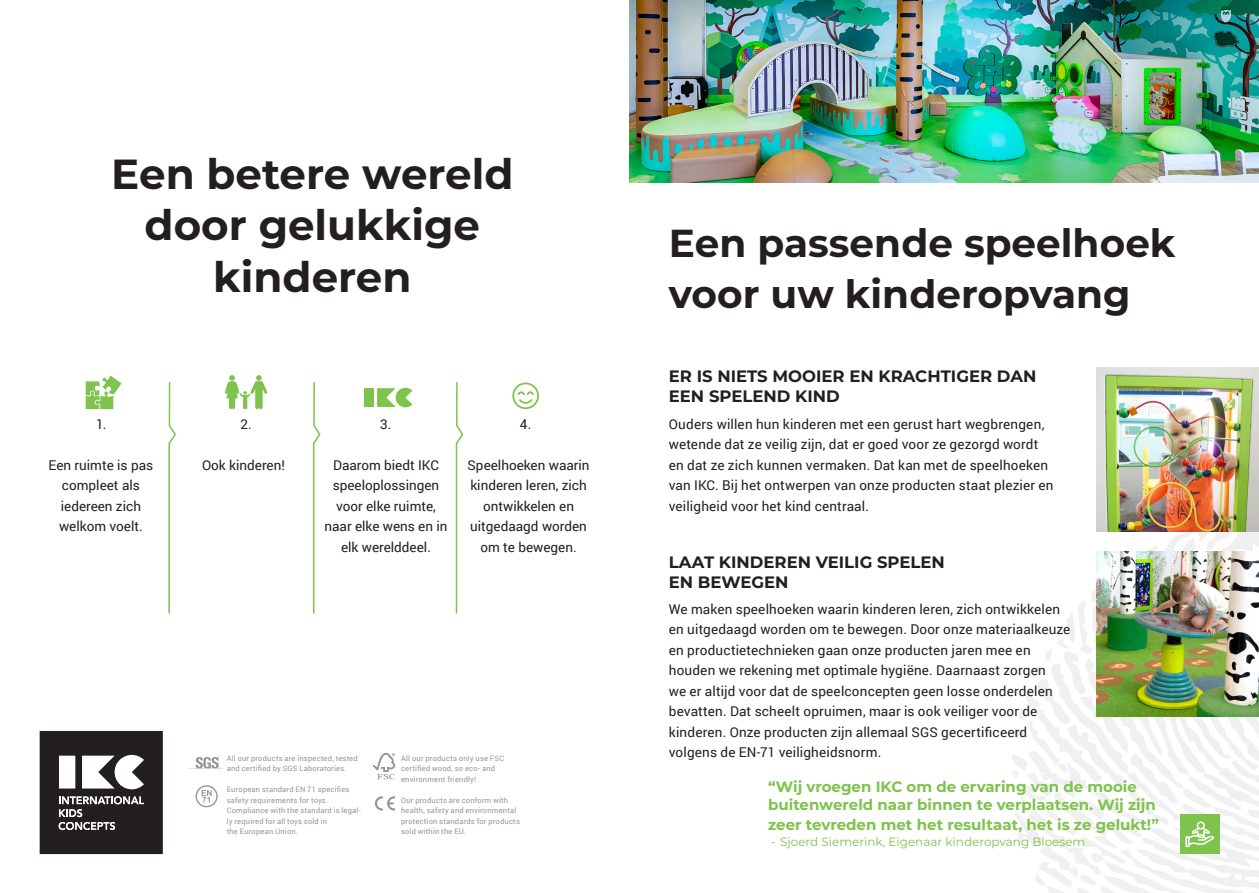
<style>
.page{position:relative;width:1259px;height:893px;background:#fff}
.page>*{position:absolute;margin:0;border:0;box-sizing:border-box;transform-origin:0 0}
.Koptekst_-_Groot{font:700 42px/51px "Montserrat";color:#231f20;text-align:center}
.Koptekst_-_Groot-2{font:700 39px/51px "Montserrat";color:#231f20}
.Subkop_-_Kapitalen{font:700 16.5px/19.8px "Montserrat";color:#231f20}
.t1{font:700 15px/18px "Montserrat";color:#7dc34c}
.Platte_Tekst{font:13.5px/20.5px "Roboto";letter-spacing:.015em;color:#231f20}
.Paragraph_Style_1{font:13.5px/20.5px "Roboto";color:#231f20;text-align:center}
.t2{font:12px "Montserrat";color:#7dc34c}
.t3{font:7.5px/10.5px "Roboto";letter-spacing:.03em;color:#939598}
</style>
<div class="page">
<img style="left:629px;top:0;width:630px;height:183px">
<svg style="left:168px;top:382px;width:8px;height:232px"></svg>
<svg style="left:313px;top:382px;width:8px;height:232px"></svg>
<svg style="left:455px;top:382px;width:9px;height:232px"></svg>
<svg style="left:86px;top:375px;width:35px;height:34px"></svg>
<svg style="left:225px;top:375px;width:42px;height:34px"></svg>
<svg style="left:512px;top:382px;width:27px;height:27px"></svg>
<svg style="left:40px;top:731px;width:123px;height:123px"></svg>
<div style="left:364px;top:388px;width:9px;height:19px;background:#7dc34c"></div>
<svg style="left:377px;top:388px;width:35px;height:19px"></svg>
<img style="left:1012px;top:531px;width:247px;height:362px">
<img style="left:1096px;top:367px;width:163px;height:164px">
<svg style="left:189px;top:755px;width:34px;height:16px"></svg>
<svg style="left:375px;top:796px;width:20px;height:15px"></svg>
<svg style="left:373px;top:753px;width:22px;height:26px"></svg>
<svg style="left:196px;top:785px;width:22px;height:22px"></svg>
<p class="Koptekst_-_Groot" style="left:111px;top:147px;width:404px">Een betere wereld door gelukkige kinderen</p>
<p class="Platte_Tekst" style="left:96px;top:413px;width:12px">1.</p>
<p class="Platte_Tekst" style="left:240px;top:413px;width:13px">2.</p>
<p class="Platte_Tekst" style="left:380px;top:413px;width:13px">3.</p>
<p class="Platte_Tekst" style="left:520px;top:413px;width:13px">4.</p>
<p class="Paragraph_Style_1" style="left:49px;top:454px;width:106px">Een ruimte is pas compleet als iedereen zich welkom voelt.</p>
<p class="Paragraph_Style_1" style="left:202px;top:454px;width:84px">Ook kinderen!</p>
<p class="Paragraph_Style_1" style="left:324px;top:454px;width:125px">Daarom biedt IKC speeloplossingen voor elke ruimte, naar elke wens en in elk werelddeel.</p>
<p class="Paragraph_Style_1" style="left:467px;top:454px;width:123px">Speelhoeken waarin kinderen leren, zich ontwikkelen en uitgedaagd worden om te bewegen.</p>
<p class="t3" style="left:227px;top:752px;width:133px">All our products are inspected, tested and certified by SGS Laboratories.</p>
<p class="t3" style="left:227px;top:784px;width:124px">European standard EN 71 specifies safety requirements for toys.</p>
<p class="t3" style="left:227px;top:805px;width:136px">Compliance with the standard is legal&shy;ly required for all toys sold in</p>
<p class="t3" style="left:227px;top:826px;width:73px">the European Union.</p>
<p class="t3" style="left:401px;top:752px;width:105px">All our products only use FSC</p>
<p class="t3" style="left:401px;top:763px;width:96px">certified wood, so eco- and</p>
<p class="t3" style="left:401px;top:773px;width:77px">environment friendly!</p>
<p class="t3" style="left:401px;top:794px;width:120px">Our products are conform with health, safety and environmental protection standards for products sold within the EU.</p>
<p class="Koptekst_-_Groot-2" style="left:669px;top:215px;width:508px">Een passende speelhoek voor uw kinderopvang</p>
<p class="Subkop_-_Kapitalen" style="left:669px;top:365px;width:369px">ER IS NIETS MOOIER EN KRACHTIGER DAN<br>EEN SPELEND KIND</p>
<p class="Platte_Tekst" style="left:669px;top:413px;width:386px">Ouders willen hun kinderen met een gerust hart wegbrengen, wetende dat ze veilig zijn, dat er goed voor ze gezorgd wordt en dat ze zich kunnen vermaken. Dat kan met de speelhoeken van IKC. Bij het ontwerpen van onze producten staat plezier en veiligheid voor het kind centraal.</p>
<p class="Subkop_-_Kapitalen" style="left:669px;top:551px;width:278px">LAAT KINDEREN VEILIG SPELEN<br>EN BEWEGEN</p>
<p class="Platte_Tekst" style="left:669px;top:598px;width:403px">We maken speelhoeken waarin kinderen leren, zich ontwikkelen en uitgedaagd worden om te bewegen. Door onze materiaalkeuze en productietechnieken gaan onze producten jaren mee en houden we rekening met optimale hygiëne. Daarnaast zorgen<br>we er altijd voor dat de speelconcepten geen losse onderdelen bevatten. Dat scheelt opruimen, maar is ook veiliger voor de kinderen. Onze producten zijn allemaal SGS gecertificeerd volgens de EN-71 veiligheidsnorm.</p>
<p class="t1" style="left:768px;top:777px;width:389px">“Wij vroegen IKC om de ervaring van de mooie buitenwereld naar binnen te verplaatsen. Wij zijn</p>
<p class="t1" style="left:768px;top:815px;width:392px">zeer tevreden met het resultaat, het is ze gelukt!”</p>
<p class="t2" style="left:771px;top:834px;width:315px">- Sjoerd Siemerink, Eigenaar kinderopvang Bloesem</p>
</div>
